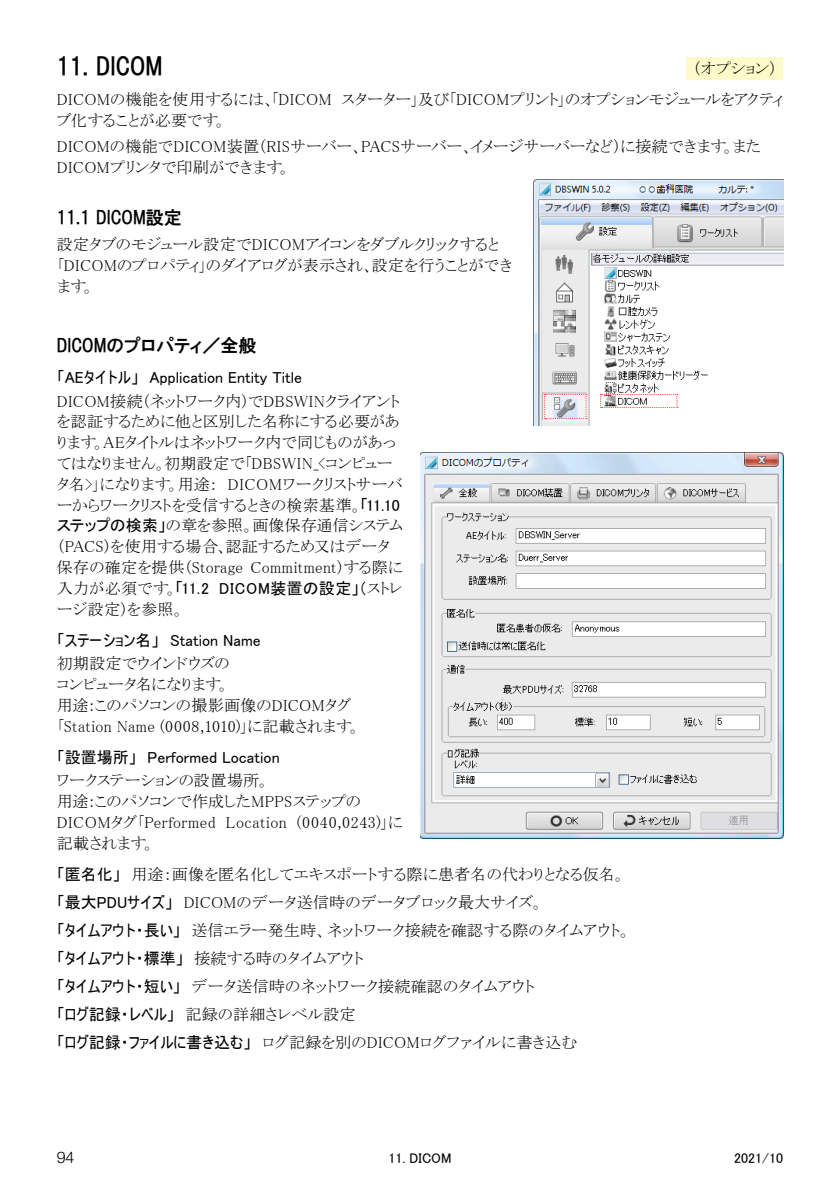
<style>
.page{position:relative;width:840px;height:1191px;background:#fff}
.page>*{position:absolute;margin:0;border:0;box-sizing:border-box;transform-origin:0 0}
.t1{font:24px "HGP Gothic E";color:#000}
.t2{font:18px "HGP Gothic E";color:#000}
.t3{font:16px/20.8px "MS P Mincho";letter-spacing:.01em;color:#000}
.t4{font:16px "MS UI Gothic";color:#000}
.t5{font:16px "MS P Gothic";letter-spacing:.035em;color:#000}
.t6{font:300 16px "Helvetica Neue LT Pro";color:#000}
.t7{font:14px "MS UI Gothic";color:#000}
.s1{font-family:"MS P Gothic"}
.s2{font-family:"MS P Mincho"}
.s3{font-family:"MS UI Gothic"}
</style>
<div class="page">
<img style="left:420px;top:452px;width:362px;height:386px">
<img style="left:533px;top:179px;width:249px;height:246px">
<svg style="left:543px;top:394px;width:43px;height:25px"></svg>
<svg style="left:600px;top:394px;width:77px;height:14px"></svg>
<div style="left:686px;top:57px;width:96px;height:22px;background:#fffac9"></div>
<h1 class="t1" style="left:57px;top:55px;width:107px">11. DICOM</h1>
<p class="t3" style="left:57px;top:89px;width:727px">DICOMの機能を使用するには、「DICOM スターター」及び「DICOMプリント」のオプションモジュールをアクティブ化することが必要です。</p>
<p class="t3" style="left:57px;top:136px;width:704px">DICOMの機能でDICOM装置（RISサーバー、PACSサーバー、イメージサーバーなど）に接続できます。また<br>DICOMプリンタで印刷ができます。</p>
<p class="t2" style="left:57px;top:208px;width:127px">11.1 DICOM設定</p>
<p class="t3" style="left:57px;top:234px;width:457px">設定タブのモジュール設定でDICOMアイコンをダブルクリックすると「DICOMのプロパティ」のダイアログが表示され、設定を行うことができます。</p>
<p class="t3" style="left:692px;top:58px;width:86px">（オプション）</p>
<p class="t2" style="left:57px;top:336px;width:201px">DICOMのプロパティ／全般</p>
<p class="t4" style="left:57px;top:369px;width:247px">「AEタイトル」　Application Entity Title</p>
<p class="t3" style="left:57px;top:390px;width:347px">DICOM接続（ネットワーク内）でDBSWINクライアントを認証するために他と区別した名称にする必要があります。AEタイトルはネットワーク内で同じものがあってはなりません。初期設定で「DBSWIN_&lt;コンピュータ名&gt;」になります。用途： DICOMワークリストサーバーからワークリストを受信するときの検索基準。<span class="s1">「11.10ステップの検索」</span>の章を参照。画像保存通信システム（PACS）を使用する場合、認証するため又はデータ保存の確定を提供（Storage Commitment）する際に</p>
<p class="t5" style="left:57px;top:580px;width:347px"><span class="s2">入力が必須です。</span>「11.2 DICOM装置の設定」（<span class="s2">ストレ</span></p>
<p class="t3" style="left:57px;top:598px;width:129px">ージ設定）を参照。</p>
<p class="t4" style="left:57px;top:632px;width:205px">「ステーション名」　Station Name</p>
<p class="t3" style="left:57px;top:653px;width:305px">初期設定でウインドウズの<br>コンピュータ名になります。<br>用途：このパソコンの撮影画像のDICOMタグ「Station Name (0008,1010)」に記載されます。</p>
<p class="t4" style="left:57px;top:749px;width:224px">「設置場所」　Performed Location</p>
<p class="t3" style="left:57px;top:770px;width:347px">ワークステーションの設置場所。<br>用途：このパソコンで作成したMPPSステップの<br>DICOMタグ「Performed Location (0040,0243)」に記載されます。</p>
<p class="t3" style="left:57px;top:860px;width:575px;line-height:28px"><span class="s3">「匿名化」　</span>用途：画像を匿名化してエキスポートする際に患者名の代わりとなる仮名。<span class="s3">「最大PDUサイズ」　</span>DICOMのデータ送信時のデータブロック最大サイズ。<br><span class="s3">「タイムアウト・長い」　</span>送信エラー発生時、ネットワーク接続を確認する際のタイムアウト。</p>
<p class="t4" style="left:57px;top:950px;width:308px">「タイムアウト・標準」　<span class="s2">接続する時のタイムアウト</span></p>
<p class="t3" style="left:57px;top:975px;width:479px"><span class="s3">「タイムアウト・短い」　</span>データ送信時のネットワーク接続確認のタイムアウト</p>
<p class="t4" style="left:57px;top:1006px;width:300px">「ログ記録・レベル」　<span class="s2">記録の詳細さレベル設定</span></p>
<p class="t3" style="left:57px;top:1031px;width:522px"><span class="s3">「ログ記録・ファイルに書き込む」</span>　ログ記録を別のDICOMログファイルに書き込む</p>
<p class="t6" style="left:57px;top:1147px;width:19px">94</p>
<p class="t7" style="left:388px;top:1150px;width:65px">11. DICOM</p>
<p class="t7" style="left:733px;top:1150px;width:50px">2021/10</p>
</div>
